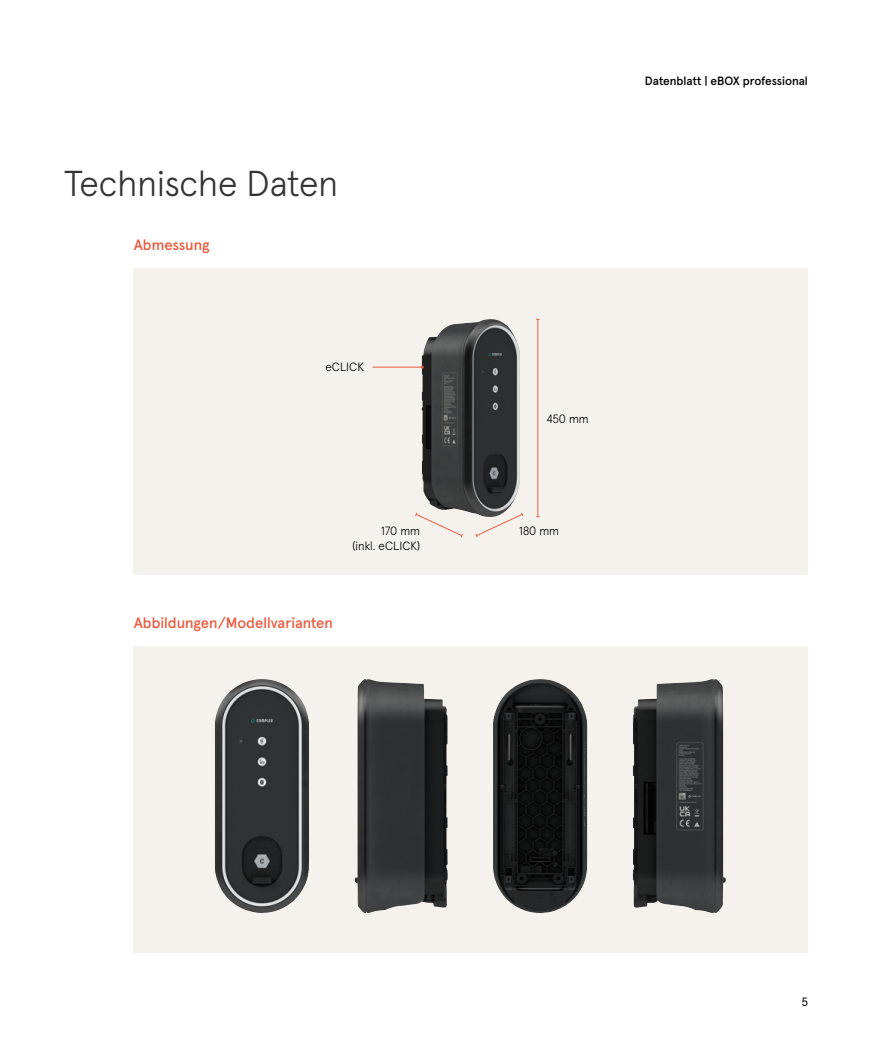
<style>
.page{position:relative;width:893px;height:1063px;background:#fff}
.page>*{position:absolute;margin:0;border:0;box-sizing:border-box;transform-origin:0 0}
.t1{font:300 36px "Apercu Pro";color:#333}
.t2{font:500 15px "Apercu Pro";color:#eb5d40}
.t3{font:300 12px/15px "Apercu Pro";color:#000;text-align:right}
.t4{font:500 12px "Apercu Pro";color:#000}
.t5{font:12px "Apercu Pro";color:#000}
</style>
<div class="page">
<div style="left:134px;top:268px;width:674px;height:306px;background:#f5f1ed"></div>
<div style="left:134px;top:646px;width:674px;height:306px;background:#f5f1ed"></div>
<img style="left:421px;top:319px;width:99px;height:195px">
<hr style="left:537px;top:319px;width:1px;height:198px;background:#eb5d40">
<svg style="left:415px;top:512px;width:48px;height:26px"></svg>
<svg style="left:475px;top:512px;width:49px;height:26px"></svg>
<hr style="left:373px;top:367px;width:49px;height:1px;background:#eb5d40">
<img style="left:215px;top:679px;width:95px;height:234px">
<img style="left:354px;top:679px;width:94px;height:234px">
<img style="left:493px;top:679px;width:95px;height:234px">
<img style="left:633px;top:679px;width:93px;height:234px">
<h1 class="t1" style="left:64px;top:156px;width:276px">Technische Daten</h1>
<p class="t2" style="left:134px;top:233px;width:77px">Abmessung</p>
<p class="t3" style="left:325px;top:358px;width:40px">eCLICK</p>
<p class="t3" style="left:546px;top:410px;width:44px">450 mm</p>
<p class="t3" style="left:353px;top:522px;width:69px">170 mm<br>(inkl. eCLICK)</p>
<p class="t3" style="left:519px;top:522px;width:41px">180 mm</p>
<p class="t2" style="left:134px;top:611px;width:201px">Abbildungen/Modellvarianten</p>
<p class="t4" style="left:645px;top:71px;width:164px">Datenblatt | eBOX professional</p>
<p class="t5" style="left:802px;top:993px;width:8px">5</p>
</div>
